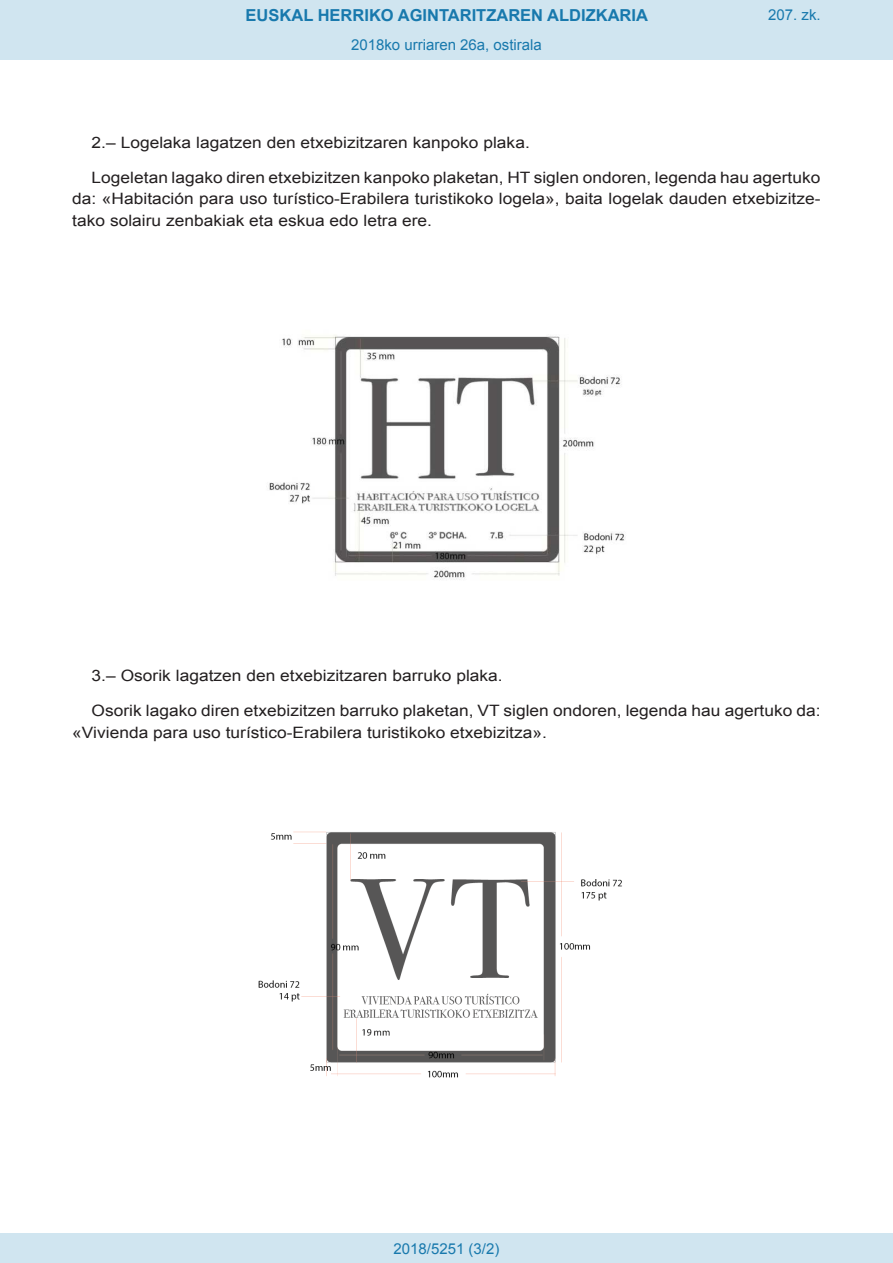
<style>
.page{position:relative;width:893px;height:1263px;background:#fff}
.page>*{position:absolute;margin:0;border:0;box-sizing:border-box;transform-origin:0 0}
.t1{font:700 16.5px "Arial";color:#1879ad}
.BOPVDetalle{font:15.6px/21.8px "Arial";color:#231f20;text-align:justify;scale:1.11 1}
.Paginacion_Centro{font:15px "Arial";color:#1879ad}
</style>
<div class="page">
<div style="left:0;top:0;width:893px;height:60px;background:#d0e5f0"></div>
<div style="left:0;top:1233px;width:893px;height:30px;background:#d0e5f0"></div>
<img style="left:269px;top:335px;width:355px;height:245px">
<img style="left:258px;top:831px;width:364px;height:247px">
<p class="t1" style="left:246px;top:4px;width:404px">EUSKAL HERRIKO AGINTARITZAREN ALDIZKARIA</p>
<p class="Paginacion_Centro" style="left:351px;top:35px;width:192px">2018ko urriaren 26a, ostirala</p>
<p class="Paginacion_Centro" style="left:768px;top:5px;width:54px">207. zk.</p>
<p class="BOPVDetalle" style="left:92px;top:132px;width:396px">2.– Logelaka lagatzen den etxebizitzaren kanpoko plaka.</p>
<p class="BOPVDetalle" style="left:72px;top:166px;width:676px;text-indent:19px">Logeletan lagako diren etxebizitzen kanpoko plaketan, HT siglen ondoren, legenda hau agertuko da: «Habitación para uso turístico-Erabilera turistikoko logela», baita logelak dauden etxebizitze&shy;tako solairu zenbakiak eta eskua edo letra ere.</p>
<p class="BOPVDetalle" style="left:92px;top:665px;width:372px">3.– Osorik lagatzen den etxebizitzaren barruko plaka.</p>
<p class="BOPVDetalle" style="left:72px;top:700px;width:676px;text-indent:19px">Osorik lagako diren etxebizitzen barruko plaketan, VT siglen ondoren, legenda hau agertuko da: «Vivienda para uso turístico-Erabilera turistikoko etxebizitza».</p>
<p class="Paginacion_Centro" style="left:393px;top:1238px;width:107px">2018/5251 (3/2)</p>
</div>
